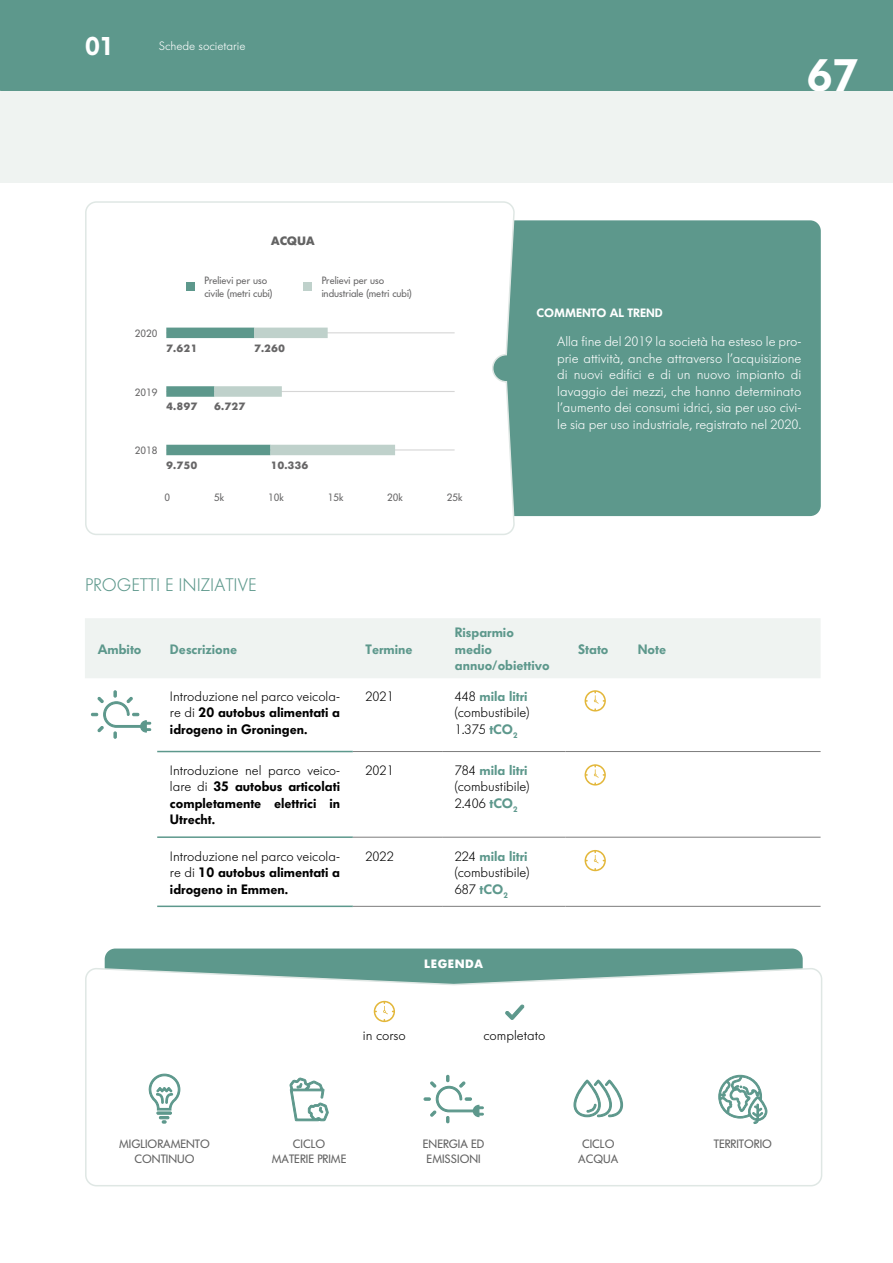
<style>
.page{position:relative;width:893px;height:1263px;background:#fff}
.page>*{position:absolute;margin:0;border:0;box-sizing:border-box;transform-origin:0 0}
.t1{font:600 45px "Futura Serie BQ";color:#fff}
.t2{font:600 25.5px "Futura Serie BQ";color:#fff}
.t3{font:300 18px "Futura Serie BQ";color:#5d988c}
.t4{font:300 13.5px/16.5px "Futura Serie BQ";color:#fff;text-align:justify}
.t5{font:600 13.5px/16.5px "Futura Serie BQ";color:#000;text-align:justify}
.t6{font:300 13.5px/16.5px "Futura Serie BQ";color:#000;text-align:justify}
.t7{font:600 13.5px/16.2px "Futura Serie BQ";color:#5d988c}
.t8{font:12px/15px "Futura Serie BQ";color:#636363;text-align:center}
.t9{font:300 12px "Futura Serie BQ";color:#fff}
.t10{font:600 12px "Futura Serie BQ";color:#fff}
.t11{font:700 12px "Futura Serie BQ";letter-spacing:.05em;color:#fff}
.t12{font:700 12px "Futura Serie BQ";color:#636363}
.t13{font:10.5px/12.6px "Futura Serie BQ";color:#676667}
.t14{font:700 10.5px "Futura Serie BQ";color:#676667}
.s1{font-weight:300}
.s2{font-weight:600;color:#5d988c}
</style>
<div class="page">
<div style="left:0;top:0;width:893px;height:91px;background:#5d988c"></div>
<div style="left:0;top:91px;width:893px;height:91px;background:#eff3f1"></div>
<div style="left:423px;top:220px;width:398px;height:296px;background:#5d988c;border-radius:11px"></div>
<svg style="left:85px;top:201px;width:430px;height:334px"></svg>
<hr style="left:166px;top:449px;width:289px;height:1px;background:#d6d6d6">
<hr style="left:166px;top:332px;width:289px;height:1px;background:#d6d6d6">
<hr style="left:166px;top:391px;width:289px;height:1px;background:#d6d6d6">
<div style="left:166px;top:445px;width:104px;height:10px;background:#5d988c"></div>
<div style="left:166px;top:386px;width:48px;height:11px;background:#5d988c"></div>
<div style="left:166px;top:328px;width:88px;height:10px;background:#5d988c"></div>
<div style="left:270px;top:236px;width:45px;height:9px;background:#fff"></div>
<div style="left:186px;top:282px;width:8px;height:9px;background:#5d988c"></div>
<div style="left:303px;top:282px;width:9px;height:9px;background:#bfd1cb"></div>
<div style="left:254px;top:328px;width:74px;height:10px;background:#bfd1cb"></div>
<div style="left:270px;top:445px;width:125px;height:10px;background:#bfd1cb"></div>
<div style="left:214px;top:386px;width:68px;height:11px;background:#bfd1cb"></div>
<div style="left:105px;top:948px;width:698px;height:184px;background:#5d988c;border-radius:11px"></div>
<div style="left:86px;top:969px;width:736px;height:217px;background:#fff;border-radius:11px"></div>
<div style="left:85px;top:968px;width:737px;height:218px;border:2px solid #dfe7e4;border-radius:11px"></div>
<svg style="left:573px;top:1079px;width:51px;height:39px"></svg>
<svg style="left:290px;top:1077px;width:39px;height:45px"></svg>
<svg style="left:718px;top:1074px;width:50px;height:50px"></svg>
<svg style="left:374px;top:1001px;width:21px;height:21px"></svg>
<svg style="left:505px;top:1004px;width:20px;height:16px"></svg>
<svg style="left:423px;top:1074px;width:61px;height:50px"></svg>
<svg style="left:149px;top:1073px;width:32px;height:51px"></svg>
<div style="left:85px;top:618px;width:735px;height:60px;background:#eff3f1"></div>
<hr style="left:353px;top:751px;width:89px;height:1px;background:#7c7c7c">
<hr style="left:353px;top:837px;width:89px;height:1px;background:#7c7c7c">
<hr style="left:353px;top:906px;width:89px;height:1px;background:#7c7c7c">
<hr style="left:442px;top:751px;width:123px;height:1px;background:#7c7c7c">
<hr style="left:442px;top:837px;width:123px;height:1px;background:#7c7c7c">
<hr style="left:442px;top:906px;width:123px;height:1px;background:#7c7c7c">
<hr style="left:565px;top:751px;width:60px;height:1px;background:#7c7c7c">
<hr style="left:565px;top:837px;width:60px;height:1px;background:#7c7c7c">
<hr style="left:565px;top:906px;width:60px;height:1px;background:#7c7c7c">
<hr style="left:625px;top:751px;width:196px;height:1px;background:#7c7c7c">
<hr style="left:625px;top:837px;width:196px;height:1px;background:#7c7c7c">
<hr style="left:625px;top:906px;width:196px;height:1px;background:#7c7c7c">
<hr style="left:157px;top:751px;width:196px;height:1px;background:#5d988c">
<hr style="left:157px;top:836px;width:196px;height:2px;background:#5d988c">
<hr style="left:157px;top:905px;width:196px;height:2px;background:#5d988c">
<svg style="left:90px;top:690px;width:61px;height:49px"></svg>
<svg style="left:585px;top:690px;width:21px;height:21px"></svg>
<svg style="left:585px;top:764px;width:21px;height:21px"></svg>
<svg style="left:585px;top:850px;width:21px;height:21px"></svg>
<h2 class="t2" style="left:85px;top:32px;width:31px">01</h2>
<p class="t9" style="left:159px;top:39px;width:88px">Schede societarie</p>
<p class="t12" style="left:271px;top:234px;width:45px">ACQUA</p>
<p class="t13" style="left:204px;top:274px;width:69px">Prelievi per uso civile (metri cubi)</p>
<p class="t13" style="left:322px;top:274px;width:91px">Prelievi per uso industriale (metri cubi)</p>
<p class="t13" style="left:135px;top:327px;width:24px">2020</p>
<p class="t14" style="left:166px;top:342px;width:33px">7.621</p>
<p class="t14" style="left:254px;top:342px;width:33px">7.260</p>
<p class="t13" style="left:135px;top:386px;width:24px">2019</p>
<p class="t14" style="left:166px;top:400px;width:33px">4.897</p>
<p class="t13" style="left:135px;top:444px;width:24px">2018</p>
<p class="t14" style="left:166px;top:459px;width:33px">9.750</p>
<p class="t14" style="left:214px;top:400px;width:33px">6.727</p>
<p class="t14" style="left:270px;top:459px;width:40px">10.336</p>
<p class="t13" style="left:164px;top:491px;width:7px">0</p>
<p class="t13" style="left:214px;top:491px;width:12px">5k</p>
<p class="t13" style="left:268px;top:491px;width:17px">10k</p>
<p class="t13" style="left:328px;top:491px;width:17px">15k</p>
<p class="t13" style="left:387px;top:491px;width:17px">20k</p>
<p class="t13" style="left:447px;top:491px;width:17px">25k</p>
<h3 class="t3" style="left:85px;top:574px;width:173px">PROGETTI E INIZIATIVE</h3>
<p class="t10" style="left:536px;top:306px;width:128px">COMMENTO AL TREND</p>
<h1 class="t1" style="left:806px;top:49px;width:54px">67</h1>
<p class="t4" style="left:557px;top:333px;width:246px">Alla fine del 2019 la società ha esteso le pro&shy;prie attività, anche attraverso l’acquisizione di nuovi edifici e di un nuovo impianto di lavaggio dei mezzi, che hanno determinato l’aumento dei consumi idrici, sia per uso civi&shy;le sia per uso industriale, registrato nel 2020.</p>
<p class="t7" style="left:98px;top:641px;width:45px">Ambito</p>
<p class="t7" style="left:170px;top:641px;width:69px">Descrizione</p>
<p class="t7" style="left:366px;top:641px;width:48px">Termine</p>
<p class="t7" style="left:455px;top:625px;width:96px">Risparmio medio annuo/obiettivo</p>
<p class="t5" style="left:170px;top:688px;width:172px"><span class="s1">Introduzione nel parco veicola&shy;re di</span> 20 autobus alimentati a idrogeno in Groningen.</p>
<p class="t6" style="left:366px;top:688px;width:30px">2021</p>
<p class="t6" style="left:455px;top:688px;width:76px">448 <span class="s2">mila litri </span>(combustibile)<br>1.375 <span class="s2">tCO</span><sub>2</sub></p>
<p class="t5" style="left:170px;top:762px;width:172px"><span class="s1">Introduzione nel parco veico&shy;lare di</span> 35 autobus articolati completamente elettrici in Utrecht.</p>
<p class="t6" style="left:366px;top:762px;width:30px">2021</p>
<p class="t6" style="left:455px;top:762px;width:76px">784 <span class="s2">mila litri </span>(combustibile)<br>2.406 <span class="s2">tCO</span><sub>2</sub></p>
<p class="t5" style="left:170px;top:848px;width:172px"><span class="s1">Introduzione nel parco veicola&shy;re di</span> 10 autobus alimentati a idrogeno in Emmen.</p>
<p class="t6" style="left:366px;top:848px;width:30px">2022</p>
<p class="t6" style="left:455px;top:848px;width:76px">224 <span class="s2">mila litri </span>(combustibile)<br>687 <span class="s2">tCO</span><sub>2</sub></p>
<p class="t11" style="left:424px;top:956px;width:60px">LEGENDA</p>
<p class="t6" style="left:363px;top:1027px;width:45px">in corso</p>
<p class="t6" style="left:483px;top:1027px;width:63px">completato</p>
<p class="t7" style="left:578px;top:641px;width:32px">Stato</p>
<p class="t7" style="left:638px;top:641px;width:30px">Note</p>
<p class="t8" style="left:119px;top:1137px;width:92px">MIGLIORAMENTO<br>CONTINUO</p>
<p class="t8" style="left:423px;top:1137px;width:63px">ENERGIA ED<br>EMISSIONI</p>
<p class="t8" style="left:578px;top:1137px;width:41px">CICLO<br>ACQUA</p>
<p class="t8" style="left:293px;top:1137px;width:34px">CICLO</p>
<p class="t8" style="left:714px;top:1137px;width:60px">TERRITORIO</p>
<p class="t8" style="left:272px;top:1152px;width:76px">MATERIE PRIME</p>
</div>
